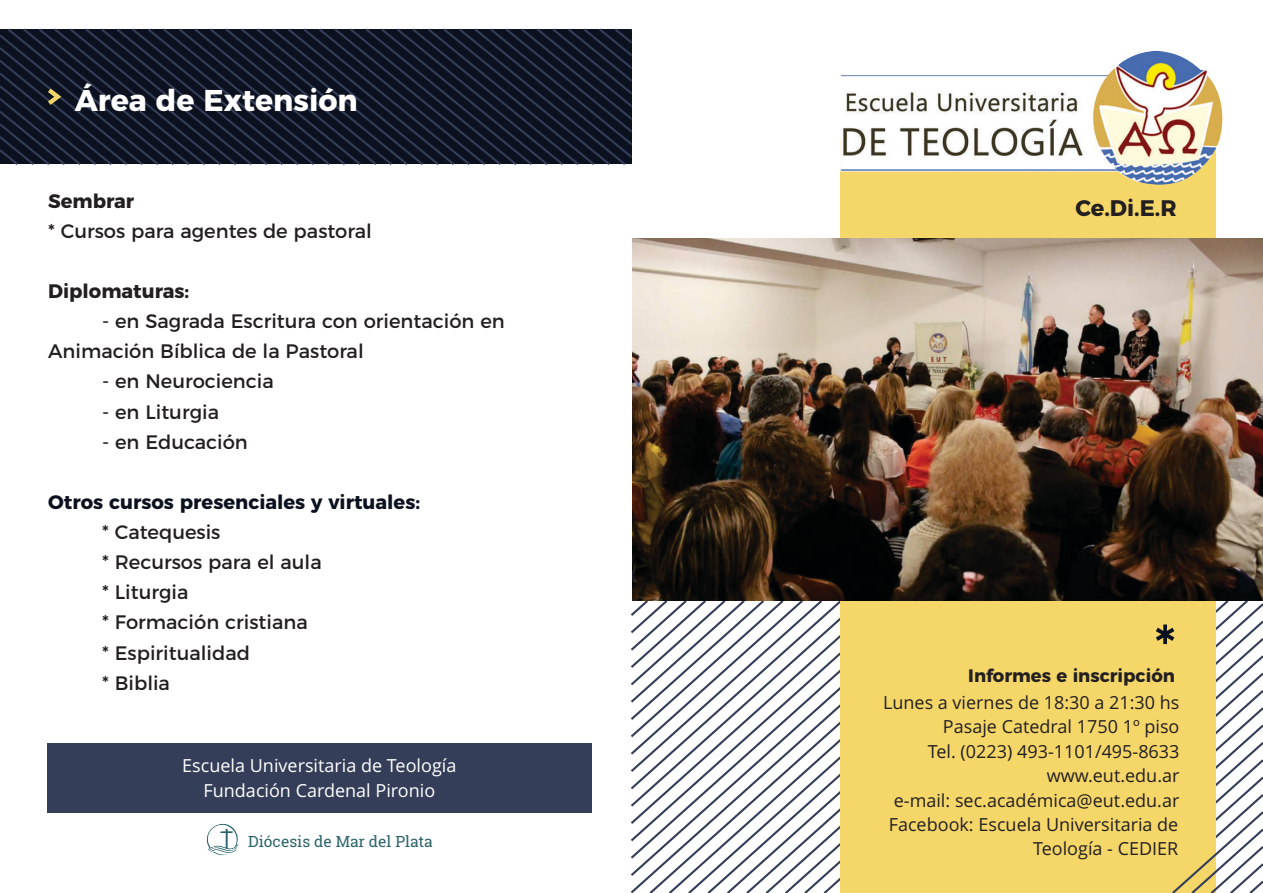
<style>
.page{position:relative;width:1263px;height:893px;background:#fff}
.page>*{position:absolute;margin:0;border:0;box-sizing:border-box;transform-origin:0 0}
.t1{font:62.4px "Montserrat";color:#0c111f}
.t2{font:700 30px "Montserrat";color:#fff}
.t3{font:700 22.5px "Montserrat";color:#231f20}
.t4{font:19.5px/30.2px "Montserrat";color:#231f20}
.t5{font:700 19.5px "Montserrat";color:#0c111f}
.t6{font:700 19.5px "Montserrat";color:#231f20}
.t7{font:18px/24.5px "Open Sans";color:#231f20;text-align:right}
.t8{font:18px/24.5px "Open Sans";color:#fff;text-align:center}
.t9{font:700 18px "Montserrat";color:#231f20}
.t10{font:15.45px "Roboto Slab";color:#2c646b}
</style>
<div class="page">
<div style="left:47px;top:743px;width:545px;height:69px;background:#353e58"></div>
<svg style="left:0;top:28px;width:631px;height:137px"></svg>
<svg style="left:631px;top:601px;width:16px;height:292px"></svg>
<svg style="left:647px;top:601px;width:19px;height:292px"></svg>
<svg style="left:666px;top:601px;width:20px;height:292px"></svg>
<svg style="left:686px;top:601px;width:19px;height:292px"></svg>
<svg style="left:705px;top:601px;width:20px;height:292px"></svg>
<svg style="left:725px;top:601px;width:19px;height:292px"></svg>
<svg style="left:744px;top:601px;width:19px;height:292px"></svg>
<svg style="left:763px;top:601px;width:20px;height:292px"></svg>
<svg style="left:783px;top:601px;width:19px;height:292px"></svg>
<svg style="left:802px;top:601px;width:19px;height:292px"></svg>
<svg style="left:821px;top:601px;width:19px;height:292px"></svg>
<svg style="left:1215px;top:670px;width:48px;height:35px"></svg>
<div style="left:840px;top:584px;width:375px;height:309px;background:#f4d669"></div>
<svg style="left:1172px;top:705px;width:91px;height:188px"></svg>
<div style="left:840px;top:141px;width:375px;height:97px;background:#f4d669"></div>
<img style="left:840px;top:51px;width:383px;height:134px">
<img style="left:632px;top:238px;width:631px;height:363px">
<svg style="left:206px;top:823px;width:33px;height:32px"></svg>
<h2 class="t2" style="left:75px;top:82px;width:285px">Área de Extensión</h2>
<p class="t6" style="left:48px;top:189px;width:88px">Sembrar</p>
<p class="t4" style="left:48px;top:216px;width:325px">* Cursos para agentes de pastoral</p>
<p class="t6" style="left:48px;top:279px;width:143px">Diplomaturas:</p>
<p class="t4" style="left:48px;top:306px;width:458px;text-indent:54px">- en Sagrada Escritura con orientación en<br>Animación Bíblica de la Pastoral</p>
<p class="t4" style="left:102px;top:366px;width:173px">- en Neurociencia</p>
<p class="t4" style="left:102px;top:396px;width:119px">- en Liturgia</p>
<p class="t4" style="left:102px;top:427px;width:147px">- en Educación</p>
<p class="t5" style="left:48px;top:490px;width:374px">Otros cursos presenciales y virtuales:</p>
<p class="t4" style="left:102px;top:517px;width:221px">* Catequesis<br>* Recursos para el aula * Liturgia<br>* Formación cristiana<br>* Espiritualidad<br>* Biblia</p>
<p class="t8" style="left:182px;top:755px;width:276px">Escuela Universitaria de Teología<br>Fundación Cardenal Pironio</p>
<p class="t10" style="left:248px;top:831px;width:186px">Diócesis de Mar del Plata</p>
<p class="t3" style="left:1075px;top:194px;width:103px">Ce.Di.E.R</p>
<h1 class="t1" style="left:1154px;top:609px;width:23px">*</h1>
<p class="t9" style="left:968px;top:664px;width:208px">Informes e inscripción</p>
<p class="t7" style="left:883px;top:691px;width:298px">Lunes a viernes de 18:30 a 21:30 hs<br>Pasaje Catedral 1750 1º piso<br>Tel. (0223) 493-1101/495-8633 www.eut.edu.ar<br>e-mail: sec.académica@eut.edu.ar</p>
<p class="t7" style="left:889px;top:814px;width:291px">Facebook: Escuela Universitaria de<br>Teología - CEDIER</p>
</div>
